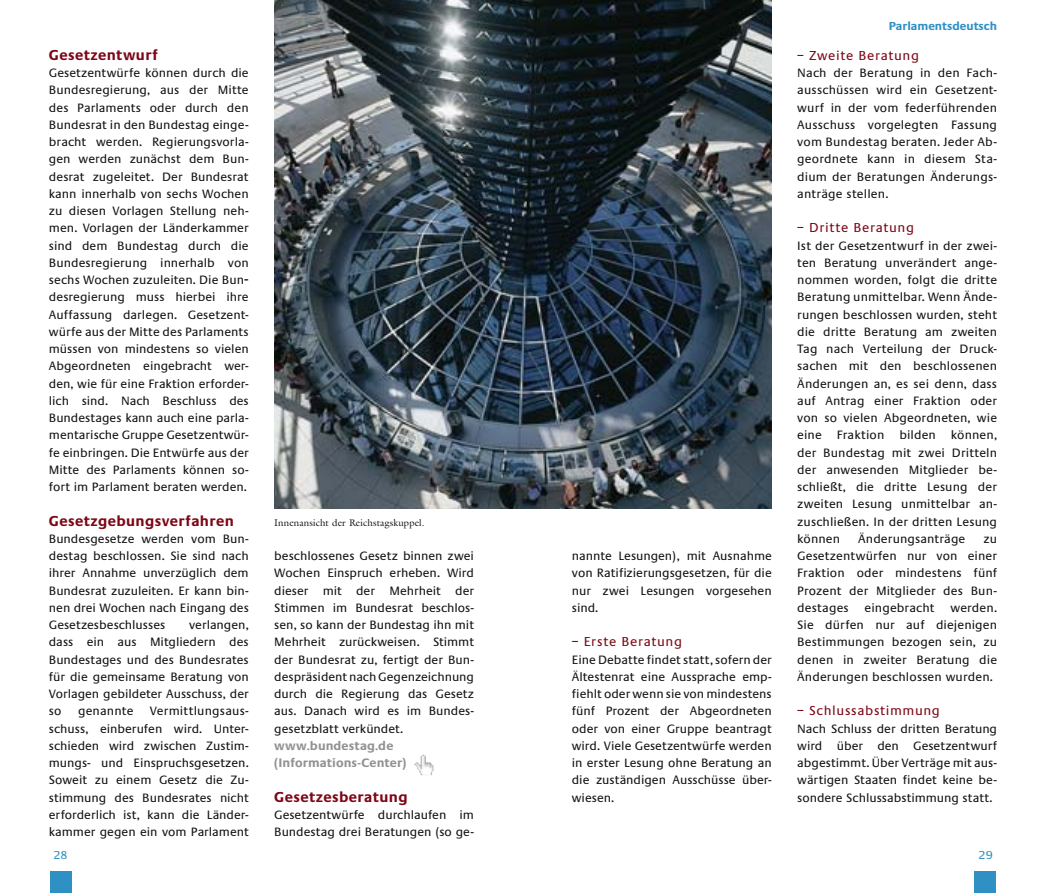
<style>
.page{position:relative;width:1046px;height:893px;background:#fff}
.page>*{position:absolute;margin:0;border:0;box-sizing:border-box;transform-origin:0 0}
.t1{font:700 15px "Praxis EF";letter-spacing:.025em;color:#7d0716}
.t2{font:13.5px "Praxis EF";letter-spacing:.045em;color:#7d0716}
.t3{font:700 12.75px/17.2px "Praxis EF";letter-spacing:.005em;color:#909294}
.t4{font:12.6px/17.2px "Praxis EF";color:#141314;text-align:justify}
.t5{font:700 12px "Praxis EF";color:#2f90c4}
.t6{font:12px "Praxis EF";color:#2f90c4}
.t7{font:9.75px "Galliard";letter-spacing:.01em;color:#141314}
.s1{font-size:15.6px}
</style>
<div class="page">
<div style="left:50px;top:872px;width:21px;height:21px;background:#2f90c4"></div>
<div style="left:975px;top:872px;width:21px;height:21px;background:#2f90c4"></div>
<img style="left:274px;top:0;width:498px;height:508px">
<img style="left:414px;top:755px;width:19px;height:20px">
<p class="t1" style="left:49px;top:49px;width:110px">Gesetzentwurf</p>
<p class="t4" style="left:49px;top:65px;width:201px">Gesetzentwürfe können durch die Bundesregierung, aus der Mitte des Parlaments oder durch den Bun des rat in den Bundestag einge&shy;bracht werden. Regierungs vorla&shy;gen werden zunächst dem Bun&shy;desrat zugeleitet. Der Bundesrat kann inner halb von sechs Wochen zu diesen Vorlagen Stellung neh&shy;men. Vor lagen der Länderkammer sind dem Bundestag durch die Bundes regierung in nerhalb von sechs Wochen zuzuleiten. Die Bun <span class="s1">- </span>des regierung muss hierbei ihre Auffas sung darlegen. Ge setz ent&shy;würfe aus der Mitte des Parlaments müssen von mindes tens so vielen Abge ordneten eingebracht wer&shy;den, wie für eine Fraktion erforder&shy;lich sind. Nach Beschluss des Bundestages kann auch eine parla&shy;mentarische Grup pe Gesetz entwür&shy;fe einbringen. Die Entwürfe aus der Mitte des Parlaments können so&shy;fort im Parlament beraten werden.</p>
<p class="t1" style="left:49px;top:515px;width:187px">Gesetzgebungsverfahren</p>
<p class="t4" style="left:49px;top:531px;width:201px">Bundesgesetze werden vom Bun&shy;destag beschlossen. Sie sind nach ihrer Annahme unverzüglich dem Bundesrat zuzuleiten. Er kann bin&shy;nen drei Wochen nach Eingang des Gesetzesbeschlusses</p>
<p class="t4" style="left:49px;top:617px;width:201px;text-indent:140px">verlangen, dass ein aus Mitgliedern des Bundestages und des Bun des rates für die gemeinsame Be ra tung von Vorlagen gebildeter Ausschuss, der so</p>
<p class="t4" style="left:49px;top:704px;width:201px;text-indent:101px">Ver mitt lungs aus&shy;schuss, einberufen wird. Unter&shy;schieden wird zwischen Zustim&shy;mungs- und Ein spruchsgesetzen.<br>Soweit zu einem Gesetz die Zu&shy;stimmung des Bundesrates nicht erforderlich ist, kann die Länder&shy;kammer gegen ein vom Parlament</p>
<p class="t4" style="left:78px;top:704px;width:57px">genannte</p>
<p class="t7" style="left:274px;top:518px;width:152px">Innenansicht der Reichstagskuppel.</p>
<p class="t4" style="left:274px;top:548px;width:201px">beschlossenes Gesetz binnen zwei Wochen Einspruch erheben. Wird dieser mit der Mehrheit der Stimmen im Bundesrat beschlos&shy;sen, so kann der Bundestag ihn mit Mehrheit zurückweisen. Stimmt der Bundesrat zu, fertigt der Bun&shy;despräsident nach Gegen zeichnung durch die Regierung das Gesetz aus. Danach wird es im Bundes&shy;gesetzblatt verkündet.</p>
<p class="t3" style="left:274px;top:738px;width:134px">www.bundestag.de (Informations-Center)</p>
<p class="t1" style="left:274px;top:791px;width:135px">Gesetzesberatung</p>
<p class="t4" style="left:274px;top:807px;width:201px">Gesetzentwürfe durchlaufen im<br>Bun destag drei Beratungen (so ge -</p>
<p class="t4" style="left:572px;top:548px;width:201px">nannte Lesungen), mit Ausnah me von Ratifizierungs gesetzen, für die nur zwei Lesungen vorgesehen sind.</p>
<p class="t2" style="left:572px;top:636px;width:112px">– Erste Beratung</p>
<p class="t4" style="left:572px;top:652px;width:201px">Eine Debatte findet statt, sofern der Ältestenrat eine Aussprache emp&shy;fiehlt oder wenn sie von mindestens fünf Prozent der Abgeordneten oder von einer Gruppe beantragt wird. Viele Gesetzentwürfe werden in erster Lesung ohne Be ratung an die zuständigen Ausschüsse über&shy;wiesen.</p>
<p class="t5" style="left:889px;top:22px;width:110px">Parlamentsdeutsch</p>
<p class="t2" style="left:797px;top:50px;width:123px">– Zweite Beratung</p>
<p class="t4" style="left:797px;top:65px;width:201px">Nach der Beratung in den Fach - ausschüssen wird ein Ge setz ent&shy;wurf in der vom federführenden Ausschuss vorgelegten Fas sung vom Bundestag beraten. Jeder Ab&shy;geordnete kann in diesem Sta&shy;dium der Beratungen Ände rungs&shy;anträge stellen.</p>
<p class="t2" style="left:797px;top:222px;width:118px">– Dritte Beratung</p>
<p class="t4" style="left:797px;top:238px;width:201px">Ist der Gesetzentwurf in der zwei&shy;ten Beratung unverändert ange&shy;nommen worden, folgt die dritte Beratung unmittelbar. Wenn Än de&shy;rungen beschlossen wurden, steht die dritte Beratung am zweiten Tag nach Verteilung der Druck&shy;sachen mit den be schlos senen Änderungen an, es sei denn, dass auf Antrag einer Fraktion oder von so vielen Abgeordneten, wie eine Fraktion bilden können, der Bun destag mit zwei Dritteln der anwesenden Mitglieder be&shy;schließt, die dritte Lesung der zweiten Lesung unmittelbar an&shy;zuschließen. In der dritten Lesung können</p>
<p class="t4" style="left:858px;top:531px;width:109px">Änderungsanträge</p>
<p class="t4" style="left:797px;top:531px;width:201px;text-indent:186px">zu Gesetzentwürfen nur von ei ner Fraktion oder mindestens fünf Prozent der Mitglieder des Bun&shy;des tages</p>
<p class="t4" style="left:797px;top:600px;width:201px;text-indent:153px">werden.<br>Sie dürfen nur auf diejenigen Bestimmungen bezogen sein, zu denen in zweiter Beratung die Änderungen beschlossen wurden.</p>
<p class="t2" style="left:797px;top:705px;width:144px">– Schlussabstimmung</p>
<p class="t4" style="left:797px;top:721px;width:201px">Nach Schluss der dritten Beratung wird über den Gesetzentwurf abgestimmt. Über Verträge mit aus&shy;wärtigen Staaten findet keine be&shy;sondere Schlussabstimmung statt.</p>
<p class="t4" style="left:865px;top:600px;width:72px">eingebracht</p>
<p class="t6" style="left:53px;top:851px;width:16px">28</p>
<p class="t6" style="left:979px;top:851px;width:16px">29</p>
</div>
